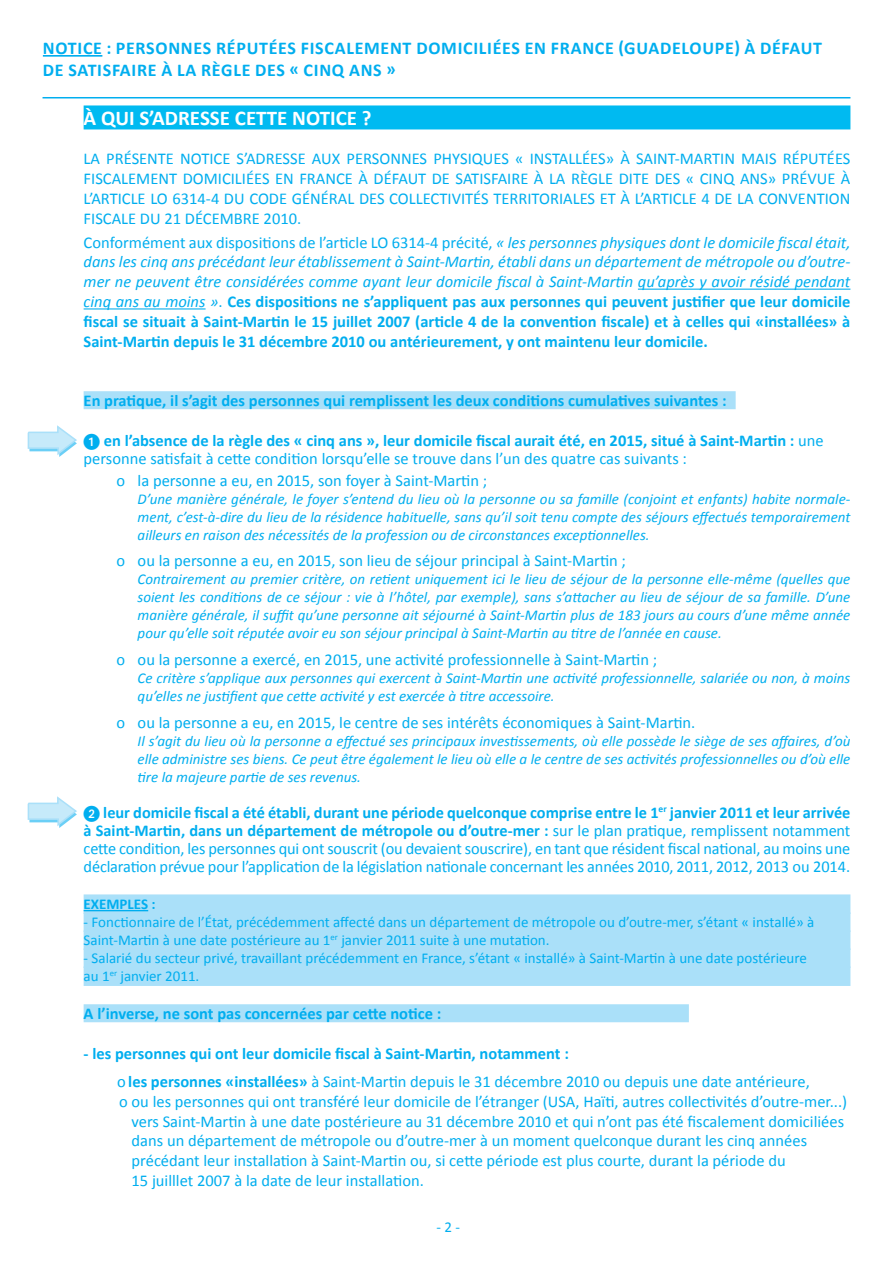
<style>
.page{position:relative;width:893px;height:1263px;background:#fff}
.page>*{position:absolute;margin:0;border:0;box-sizing:border-box;transform-origin:0 0}
.Sous_titre_texte_bla{font:700 21px "Calibri";color:#fff}
.t1{font:700 18px/21.6px "Calibri";letter-spacing:.04em;color:#00aeef}
.t2{font:16.5px/19.8px "Calibri";color:#00aeef;text-align:justify}
.t3{font:italic 16.5px/19.8px "Calibri";color:#00aeef;text-align:justify}
.t4{font:700 16.5px "Calibri";color:#00aeef}
.t5{font:italic 15px/18px "Calibri";color:#00aeef;text-align:justify}
.t6{font:15px "Calibri";color:#00aeef}
.t7{font:700 15px "Calibri";color:#00aeef}
.s1{font-style:normal}
.s2{font-weight:700;font-style:normal}
.s3{font-family:"European Pi One";font-weight:400}
.s4{font-weight:400}
.s5{font-family:"European Pi One"}
.s6{font-weight:700}
</style>
<div class="page">
<hr style="left:43px;top:55px;width:59px;height:2px;background:#00aeef">
<hr style="left:43px;top:97px;width:807px;height:1px;background:#00aeef">
<svg style="left:27px;top:425px;width:50px;height:32px"></svg>
<svg style="left:27px;top:796px;width:50px;height:32px"></svg>
<div style="left:84px;top:105px;width:766px;height:24px;background:#00baf1"></div>
<hr style="left:638px;top:289px;width:212px;height:1px;background:#00aeef">
<hr style="left:84px;top:308px;width:122px;height:1px;background:#00aeef">
<div style="left:84px;top:391px;width:652px;height:18px;background:#aae0f9"></div>
<div style="left:84px;top:894px;width:766px;height:20px;background:#aae0f9"></div>
<hr style="left:84px;top:910px;width:64px;height:1px;background:#00aeef">
<div style="left:84px;top:912px;width:766px;height:20px;background:#aae0f9"></div>
<div style="left:84px;top:930px;width:766px;height:20px;background:#aae0f9"></div>
<div style="left:84px;top:948px;width:766px;height:20px;background:#aae0f9"></div>
<div style="left:84px;top:966px;width:766px;height:20px;background:#aae0f9"></div>
<div style="left:84px;top:1004px;width:605px;height:18px;background:#aae0f9"></div>
<p class="t1" style="left:43px;top:37px;width:781px">NOTICE : PERSONNES RÉPUTÉES FISCALEMENT DOMICILIÉES EN FRANCE (GUADELOUPE) À DÉFAUT<br>DE SATISFAIRE À LA RÈGLE DES « CINQ ANS »</p>
<p class="Sous_titre_texte_bla" style="left:84px;top:104px;width:290px">À QUI S’ADRESSE CETTE NOTICE ?</p>
<p class="t2" style="left:84px;top:149px;width:768px">LA PRÉSENTE NOTICE S’ADRESSE AUX PERSONNES PHYSIQUES « INSTALLÉES» À SAINT-MARTIN MAIS RÉPUTÉES FISCALEMENT DOMICILIÉES EN FRANCE À DÉFAUT DE SATISFAIRE À LA RÈGLE DITE DES « CINQ ANS» PRÉVUE À L’ARTICLE LO 6314-4 DU CODE GÉNÉRAL DES COLLECTIVITÉS TERRITORIALES ET À L’ARTICLE 4 DE LA CONVENTION FISCALE DU 21 DÉCEMBRE 2010.</p>
<p class="t3" style="left:84px;top:232px;width:768px"><span class="s1">Conformément aux dispositions de l’article LO 6314-4 précité,</span> « les personnes physiques dont le domicile fiscal était, dans les cinq ans précédant leur établissement à Saint-Martin, établi dans un département de métropole ou d’outre&shy;mer ne peuvent être considérées comme ayant leur domicile fiscal à Saint-Martin qu’après y avoir résidé pendant cinq ans au moins »<span class="s1">.</span> <span class="s2">Ces dispositions ne s’appliquent pas aux personnes qui peuvent justifier que leur domicile fiscal se situait à Saint-Martin le 15 juillet 2007 (article 4 de la convention fiscale) et à celles qui «installées» à Saint-Martin depuis le 31 décembre 2010 ou antérieurement, y ont maintenu leur domicile.</span></p>
<p class="t4" style="left:84px;top:390px;width:645px">En pratique, il s’agit des personnes qui remplissent les deux conditions cumulatives suivantes :</p>
<p class="t4" style="left:84px;top:430px;width:742px"><span class="s3">1</span> en l’absence de la règle des « cinq ans », leur domicile fiscal aurait été, en 2015, situé à Saint-Martin : <span class="s4">une</span></p>
<p class="t2" style="left:84px;top:448px;width:605px">personne satisfait à cette condition lorsqu’elle se trouve dans l’un des quatre cas suivants :</p>
<p class="t2" style="left:117px;top:471px;width:372px">o la personne a eu, en 2015, son foyer à Saint-Martin ;</p>
<p class="t5" style="left:138px;top:489px;width:714px">D’une manière générale, le foyer s’entend du lieu où la personne ou sa famille (conjoint et enfants) habite normale&shy;ment, c’est-à-dire du lieu de la résidence habituelle, sans qu’il soit tenu compte des séjours effectués temporairement ailleurs en raison des nécessités de la profession ou de circonstances exceptionnelles.</p>
<p class="t2" style="left:117px;top:551px;width:511px">o ou la personne a eu, en 2015, son lieu de séjour principal à Saint-Martin ;</p>
<p class="t5" style="left:138px;top:570px;width:714px">Contrairement au premier critère, on retient uniquement ici le lieu de séjour de la personne elle-même (quelles que soient les conditions de ce séjour : vie à l’hôtel, par exemple), sans s’attacher au lieu de séjour de sa famille. D’une manière générale, il suffit qu’une personne ait séjourné à Saint-Martin plus de 183 jours au cours d’une même année pour qu’elle soit réputée avoir eu son séjour principal à Saint-Martin au titre de l’année en cause.</p>
<p class="t2" style="left:117px;top:650px;width:542px">o ou la personne a exercé, en 2015, une activité professionnelle à Saint-Martin ;</p>
<p class="t5" style="left:138px;top:668px;width:714px">Ce critère s’applique aux personnes qui exercent à Saint-Martin une activité professionnelle, salariée ou non, à moins qu’elles ne justifient que cette activité y est exercée à titre accessoire.</p>
<p class="t2" style="left:117px;top:712px;width:580px">o ou la personne a eu, en 2015, le centre de ses intérêts économiques à Saint-Martin.</p>
<p class="t5" style="left:138px;top:731px;width:714px">Il s’agit du lieu où la personne a effectué ses principaux investissements, où elle possède le siège de ses affaires, d’où elle administre ses biens. Ce peut être également le lieu où elle a le centre de ses activités professionnelles ou d’où elle tire la majeure partie de ses revenus.</p>
<p class="t2" style="left:84px;top:803px;width:768px;line-height:18px"><span class="s5">2</span> <span class="s6">leur domicile fiscal a été établi, durant une période quelconque comprise entre le 1</span><sup>er</sup> <span class="s6">janvier 2011 et leur arrivée à Saint-Martin, dans un département de métropole ou d’outre-mer :</span> sur le plan pratique, remplissent notamment cette condition, les personnes qui ont souscrit (ou devaient souscrire), en tant que résident fiscal national, au moins une déclaration prévue pour l’application de la législation nationale concernant les années 2010, 2011, 2012, 2013 ou 2014.</p>
<p class="t7" style="left:84px;top:895px;width:74px">EXEMPLES :</p>
<p class="t6" style="left:84px;top:913px;width:732px">- Fonctionnaire de l’État, précédemment affecté dans un département de métropole ou d’outre-mer, s’étant « installé» à</p>
<p class="t6" style="left:84px;top:931px;width:467px">Saint-Martin à une date postérieure au 1<sup>er</sup> janvier 2011 suite à une mutation.</p>
<p class="t6" style="left:84px;top:949px;width:725px">- Salarié du secteur privé, travaillant précédemment en France, s’étant « installé» à Saint-Martin à une date postérieure</p>
<p class="t6" style="left:84px;top:967px;width:117px">au 1<sup>er</sup> janvier 2011.</p>
<p class="t4" style="left:84px;top:1003px;width:359px">A l’inverse, ne sont pas concernées par cette notice :</p>
<p class="t4" style="left:84px;top:1043px;width:487px">- les personnes qui ont leur domicile fiscal à Saint-Martin, notamment :</p>
<p class="t2" style="left:117px;top:1072px;width:694px">o <span class="s6">les personnes «installées»</span> à Saint-Martin depuis le 31 décembre 2010 ou depuis une date antérieure,</p>
<p class="t2" style="left:132px;top:1091px;width:717px;text-align:left;text-indent:-12px">o ou les personnes qui ont transféré leur domicile de l’étranger (USA, Haïti, autres collectivités d’outre-mer...) vers Saint-Martin à une date postérieure au 31 décembre 2010 et qui n’ont pas été fiscalement domiciliées dans un département de métropole ou d’outre-mer à un moment quelconque durant les cinq années précédant leur installation à Saint-Martin ou, si cette période est plus courte, durant la période du<br>15 juilllet 2007 à la date de leur installation.</p>
<p class="t6" style="left:436px;top:1218px;width:25px">- 2 -</p>
</div>
